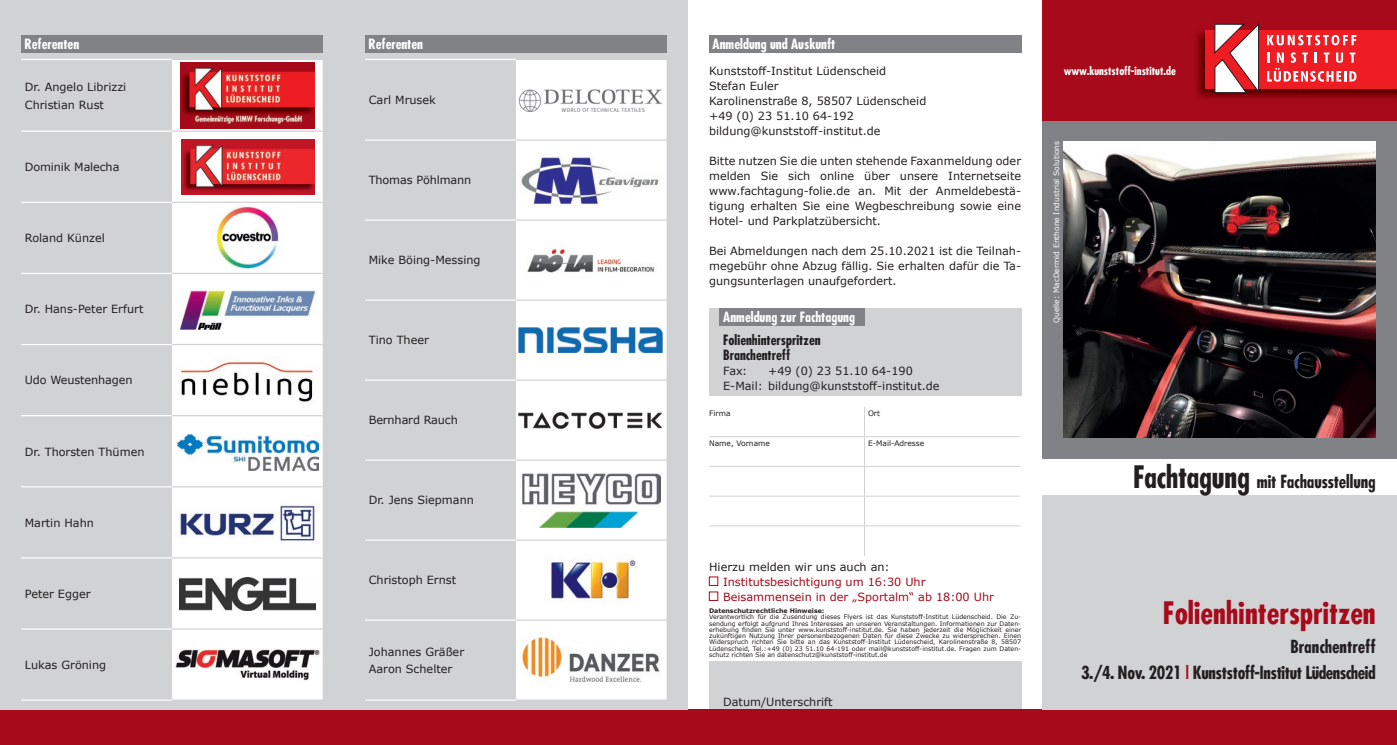
<style>
.page{position:relative;width:1397px;height:745px;background:#fff}
.page>*{position:absolute;margin:0;border:0;box-sizing:border-box;transform-origin:0 0}
.t1{font:700 condensed 30px "Futura";color:#a70a1a}
.t2{font:700 condensed 17.5px "Futura";letter-spacing:-.025em;color:#231f20}
.t3{font:700 condensed 17.5px "Futura";color:#231f20}
.t4{font:700 condensed 13.75px "Futura";color:#fff}
.t5{font:700 condensed 13.75px/15px "Futura";color:#231f20}
.t6{font:11.25px/15px "Verdana";color:#231f20}
.t7{font:11.25px/15px "Verdana";color:#a70a1a}
.t8{font:700 condensed 11.25px "Futura";color:#fff}
.t9{font:7.5px "Verdana";color:#fff}
.t10{font:7.5px "Verdana";color:#231f20}
.t11{font:6.25px/6.2px "Verdana";color:#231f20;text-align:justify}
.t12{font:700 6.25px "Verdana";color:#231f20}
.s1{font-size:30px}
.s2{color:#a70a1a}
</style>
<div class="page">
<div style="left:709px;top:660px;width:311px;height:55px;background:#d1d2d4"></div>
<div style="left:1042px;top:0;width:354px;height:120px;background:#a70a1a"></div>
<div style="left:0;top:709px;width:1396px;height:35px;background:#a70a1a"></div>
<div style="left:1042px;top:494px;width:354px;height:215px;background:#d1d2d4"></div>
<div style="left:1042px;top:120px;width:354px;height:339px;background:#808285"></div>
<img style="left:1197px;top:28px;width:199px;height:71px">
<div style="left:1205px;top:30px;width:191px;height:58px;background:#ee1d23"></div>
<svg style="left:1213px;top:23px;width:46px;height:72px"></svg>
<svg style="left:1267px;top:35px;width:88px;height:10px"></svg>
<svg style="left:1267px;top:52px;width:89px;height:30px"></svg>
<div style="left:0;top:0;width:687px;height:709px;background:#d1d2d4"></div>
<div style="left:21px;top:35px;width:301px;height:18px;background:#808285"></div>
<div style="left:365px;top:35px;width:301px;height:18px;background:#808285"></div>
<img style="left:1063px;top:141px;width:312px;height:296px">
<hr style="left:365px;top:59px;width:151px;height:1px;background:#fff">
<div style="left:172px;top:60px;width:150px;height:639px;background:#fff"></div>
<hr style="left:21px;top:272px;width:151px;height:2px;background:#fff">
<hr style="left:21px;top:344px;width:151px;height:1px;background:#fff">
<hr style="left:21px;top:415px;width:151px;height:1px;background:#fff">
<hr style="left:21px;top:486px;width:151px;height:1px;background:#fff">
<hr style="left:21px;top:557px;width:151px;height:1px;background:#fff">
<hr style="left:21px;top:628px;width:151px;height:1px;background:#fff">
<hr style="left:21px;top:699px;width:151px;height:1px;background:#fff">
<hr style="left:21px;top:130px;width:151px;height:2px;background:#fff">
<hr style="left:21px;top:201px;width:151px;height:2px;background:#fff">
<hr style="left:172px;top:130px;width:150px;height:2px;background:#d1d2d4">
<hr style="left:172px;top:201px;width:150px;height:2px;background:#d1d2d4">
<hr style="left:172px;top:272px;width:150px;height:2px;background:#d1d2d4">
<hr style="left:172px;top:344px;width:150px;height:1px;background:#d1d2d4">
<hr style="left:172px;top:415px;width:150px;height:1px;background:#d1d2d4">
<hr style="left:172px;top:486px;width:150px;height:1px;background:#d1d2d4">
<hr style="left:172px;top:557px;width:150px;height:1px;background:#d1d2d4">
<hr style="left:172px;top:628px;width:150px;height:1px;background:#d1d2d4">
<div style="left:516px;top:60px;width:150px;height:639px;background:#fff"></div>
<hr style="left:365px;top:299px;width:151px;height:1px;background:#fff">
<hr style="left:365px;top:379px;width:151px;height:1px;background:#fff">
<hr style="left:365px;top:459px;width:151px;height:1px;background:#fff">
<hr style="left:365px;top:539px;width:151px;height:1px;background:#fff">
<hr style="left:365px;top:619px;width:151px;height:1px;background:#fff">
<hr style="left:365px;top:699px;width:151px;height:1px;background:#fff">
<hr style="left:365px;top:139px;width:151px;height:2px;background:#fff">
<hr style="left:365px;top:219px;width:151px;height:1px;background:#fff">
<hr style="left:516px;top:139px;width:150px;height:2px;background:#d1d2d4">
<hr style="left:516px;top:219px;width:150px;height:1px;background:#d1d2d4">
<hr style="left:516px;top:299px;width:150px;height:1px;background:#d1d2d4">
<hr style="left:516px;top:379px;width:150px;height:1px;background:#d1d2d4">
<hr style="left:516px;top:459px;width:150px;height:1px;background:#d1d2d4">
<hr style="left:516px;top:539px;width:150px;height:1px;background:#d1d2d4">
<hr style="left:516px;top:619px;width:150px;height:1px;background:#d1d2d4">
<hr style="left:21px;top:59px;width:151px;height:1px;background:#fff">
<div style="left:709px;top:308px;width:311px;height:87px;background:#d1d2d4"></div>
<div style="left:719px;top:308px;width:146px;height:17px;background:#808285"></div>
<hr style="left:864px;top:406px;width:1px;height:30px;background:#d1d2d4">
<hr style="left:709px;top:436px;width:155px;height:1px;background:#d1d2d4">
<hr style="left:864px;top:436px;width:155px;height:1px;background:#d1d2d4">
<hr style="left:864px;top:436px;width:1px;height:30px;background:#d1d2d4">
<hr style="left:709px;top:466px;width:155px;height:1px;background:#d1d2d4">
<hr style="left:864px;top:466px;width:155px;height:1px;background:#d1d2d4">
<hr style="left:709px;top:495px;width:155px;height:1px;background:#d1d2d4">
<hr style="left:864px;top:495px;width:155px;height:1px;background:#d1d2d4">
<hr style="left:709px;top:525px;width:155px;height:1px;background:#d1d2d4">
<hr style="left:864px;top:525px;width:155px;height:1px;background:#d1d2d4">
<svg style="left:864px;top:467px;width:1px;height:88px"></svg>
<div style="left:709px;top:576px;width:9px;height:9px;border:1px solid #a70a1a"></div>
<div style="left:709px;top:591px;width:9px;height:9px;border:1px solid #a70a1a"></div>
<div style="left:709px;top:35px;width:311px;height:18px;background:#808285"></div>
<img style="left:180px;top:62px;width:134px;height:66px">
<img style="left:182px;top:139px;width:132px;height:55px">
<img style="left:215px;top:204px;width:65px;height:66px">
<img style="left:174px;top:281px;width:146px;height:57px">
<img style="left:174px;top:356px;width:146px;height:48px">
<img style="left:178px;top:434px;width:140px;height:36px">
<img style="left:174px;top:499px;width:146px;height:47px">
<img style="left:179px;top:577px;width:136px;height:33px">
<img style="left:174px;top:648px;width:146px;height:31px">
<img style="left:521px;top:637px;width:139px;height:44px">
<img style="left:534px;top:544px;width:113px;height:71px">
<img style="left:523px;top:473px;width:137px;height:54px">
<img style="left:517px;top:412px;width:146px;height:16px">
<img style="left:517px;top:327px;width:146px;height:25px">
<img style="left:517px;top:238px;width:146px;height:44px">
<img style="left:517px;top:154px;width:146px;height:52px">
<img style="left:517px;top:89px;width:146px;height:23px">
<p class="t4" style="left:25px;top:35px;width:56px">Referenten</p>
<p class="t4" style="left:368px;top:35px;width:56px">Referenten</p>
<p class="t6" style="left:25px;top:78px;width:103px;line-height:17.5px">Dr. Angelo Librizzi<br>Christian Rust</p>
<p class="t6" style="left:25px;top:159px;width:96px">Dominik Malecha</p>
<p class="t6" style="left:25px;top:230px;width:81px">Roland Künzel</p>
<p class="t6" style="left:25px;top:301px;width:120px">Dr. Hans-Peter Erfurt</p>
<p class="t6" style="left:25px;top:372px;width:109px">Udo Weustenhagen</p>
<p class="t6" style="left:25px;top:443px;width:121px">Dr. Thorsten Thümen</p>
<p class="t6" style="left:25px;top:514px;width:71px">Martin Hahn</p>
<p class="t6" style="left:25px;top:585px;width:67px">Peter Egger</p>
<p class="t6" style="left:25px;top:656px;width:83px">Lukas Gröning</p>
<p class="t6" style="left:369px;top:93px;width:69px">Carl Mrusek</p>
<p class="t6" style="left:369px;top:172px;width:104px">Thomas Pöhlmann</p>
<p class="t6" style="left:369px;top:252px;width:113px">Mike Böing-Messing</p>
<p class="t6" style="left:369px;top:332px;width:62px">Tino Theer</p>
<p class="t6" style="left:369px;top:412px;width:90px">Bernhard Rauch</p>
<p class="t6" style="left:369px;top:492px;width:107px">Dr. Jens Siepmann</p>
<p class="t6" style="left:369px;top:572px;width:89px">Christoph Ernst</p>
<p class="t6" style="left:369px;top:642px;width:97px;line-height:17.5px">Johannes Gräßer<br>Aaron Schelter</p>
<p class="t4" style="left:712px;top:35px;width:124px">Anmeldung und Auskunft</p>
<p class="t6" style="left:709px;top:63px;width:219px">Kunststoff-Institut Lüdenscheid<br>Stefan Euler<br>Karolinenstraße 8, 58507 Lüdenscheid +49 (0) 23 51.10 64-192 bildung@kunststoff-institut.de</p>
<p class="t6" style="left:709px;top:153px;width:313px;text-align:justify">Bitte nutzen Sie die unten stehende Faxanmeldung oder melden Sie sich online über unsere Internetseite www.fachtagung-folie.de an. Mit der Anmeldebestä&shy;tigung erhalten Sie eine Wegbeschreibung sowie eine Hotel- und Parkplatzübersicht.</p>
<p class="t6" style="left:709px;top:243px;width:313px;text-align:justify">Bei Abmeldungen nach dem 25.10.2021 ist die Teilnah&shy;megebühr ohne Abzug fällig. Sie erhalten dafür die Ta&shy;gungsunterlagen unaufgefordert.</p>
<p class="t4" style="left:723px;top:307px;width:133px">Anmeldung zur Fachtagung</p>
<p class="t5" style="left:723px;top:332px;width:99px">Folienhinterspritzen<br>Branchentreff</p>
<p class="t6" style="left:723px;top:363px;width:26px">Fax:</p>
<p class="t6" style="left:723px;top:363px;width:218px;text-indent:45px">+49 (0) 23 51.10 64-190<br>E-Mail: bildung@kunststoff-institut.de</p>
<p class="t10" style="left:709px;top:408px;width:23px">Firma</p>
<p class="t10" style="left:867px;top:408px;width:14px">Ort</p>
<p class="t10" style="left:709px;top:438px;width:62px">Name, Vorname</p>
<p class="t10" style="left:867px;top:438px;width:58px">E-Mail-Adresse</p>
<p class="t6" style="left:709px;top:558px;width:182px">Hierzu melden wir uns auch an:</p>
<p class="t7" style="left:723px;top:573px;width:272px">Institutsbesichtigung um 16:30 Uhr<br>Beisammensein in der „Sportalm“ ab 18:00 Uhr</p>
<p class="t12" style="left:709px;top:606px;width:117px">Datenschutzrechtliche Hinweise:</p>
<p class="t11" style="left:709px;top:613px;width:313px">Verantwortlich für die Zusendung dieses Flyers ist das Kunststoff-Institut Lüdenscheid. Die Zu&shy;sendung erfolgt aufgrund Ihres Interesses an unseren Veranstaltungen. Informationen zur Daten&shy;erhebung finden Sie unter www.kunststoff-institut.de. Sie haben jederzeit die Möglichkeit einer zukünftigen Nutzung Ihrer personenbezogenen Daten für diese Zwecke zu widersprechen. Einen Widerspruch richten Sie bitte an das Kunststoff-Institut Lüdenscheid, Karolinenstraße 8, 58507<br>Lüdenscheid, Tel.:+49 (0) 23 51.10 64-191 oder mail@kunststoff-institut.de. Fragen zum Daten&shy;schutz richten Sie an datenschutz@kunststoff-institut.de</p>
<p class="t6" style="left:723px;top:693px;width:111px">Datum/Unterschrift</p>
<p class="t8" style="left:1063px;top:64px;width:114px">www.kunststoff-institut.de</p>
<p class="t9" style="left:1050px;top:323px;width:183px;rotate:-90deg">Quelle: MacDermid Enthone Industrial Solutions</p>
<h2 class="t2" style="left:1132px;top:470px;width:244px"><span class="s1">Fachtagung</span> mit Fachausstellung</h2>
<h1 class="t1" style="left:1162px;top:593px;width:214px">Folienhinterspritzen</h1>
<h2 class="t3" style="left:1290px;top:634px;width:87px">Branchentreff</h2>
<h2 class="t2" style="left:1080px;top:661px;width:296px">3./4. Nov. 2021 <span class="s2">|</span> Kunststoff-Institut Lüdenscheid</h2>
</div>
